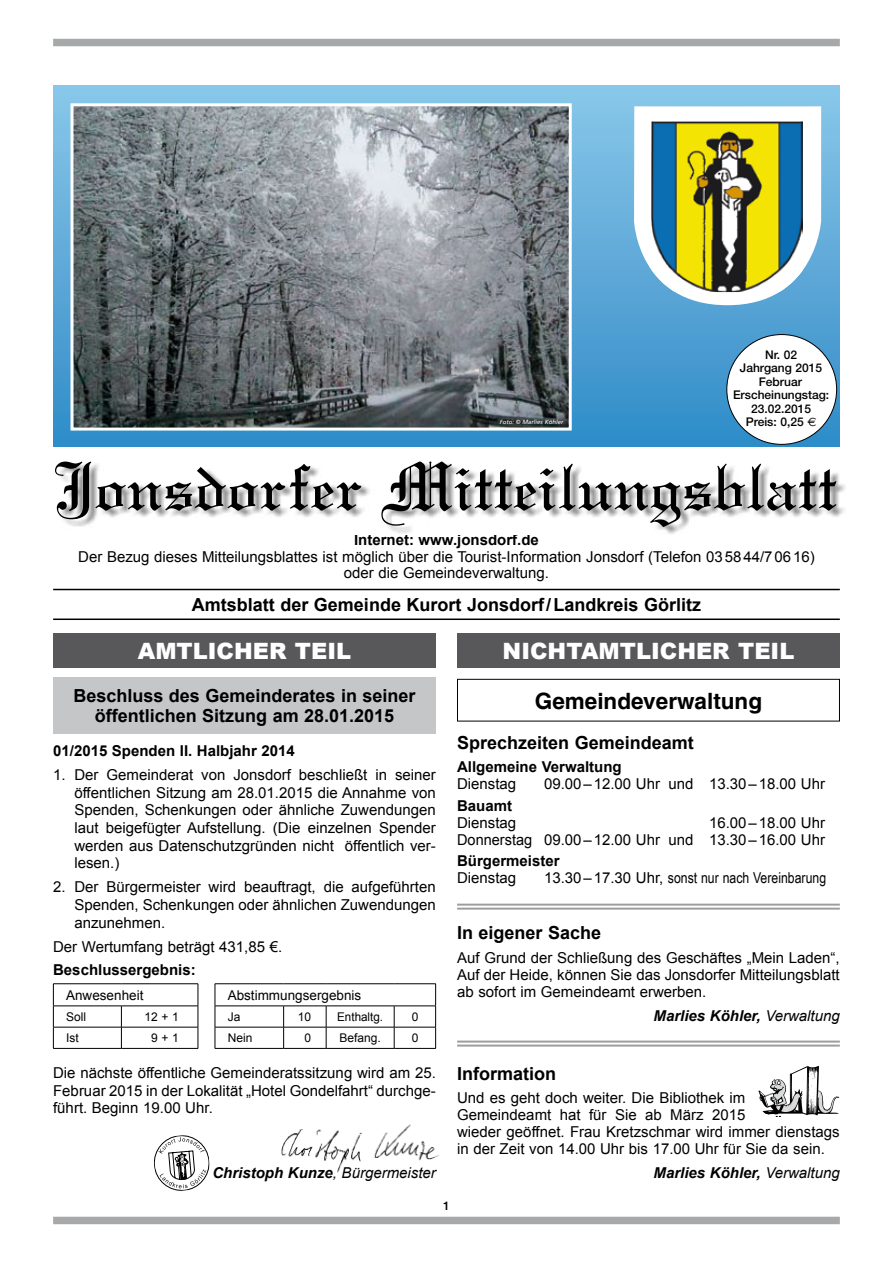
<style>
.page{position:relative;width:893px;height:1263px;background:#fff}
.page>*{position:absolute;margin:0;border:0;box-sizing:border-box;transform-origin:0 0}
.t1{font:900 22.5px "Arial";color:#fff}
.t2{font:700 22.5px "Sans";color:#000}
.t3{font:700 18px/20.1px "Arial";color:#000;text-align:center}
.t4{font:15px/17.7px "Arial";color:#000;text-align:justify}
.t5{font:700 15px "Arial";color:#000}
.t6{font:italic 700 15px "Arial";color:#000}
.t7{font:15px "Arial Narrow";color:#000}
.t8{font:13.5px "Arial";color:#000}
.t9{font:500 12px/13.5px "Helvetica Neue";color:#000;text-align:center}
.t10{font:12px "Arial";color:#000}
.t11{font:italic 6px "Frutiger";color:#fff}
.s1{font-family:"Euro Sig";font-weight:400}
.s2{font-weight:400}
.s3{font-family:"Arial"}
</style>
<div class="page">
<div style="left:53px;top:1217px;width:787px;height:7px;background:#a7a8aa"></div>
<div style="left:53px;top:85px;width:787px;height:361px;background:linear-gradient(to bottom,#8bc8ea,#308bc6)"></div>
<svg style="left:634px;top:106px;width:187px;height:199px"></svg>
<img style="left:651px;top:121px;width:152px;height:171px">
<hr style="left:53px;top:589px;width:787px;height:1px;background:#000">
<hr style="left:53px;top:618px;width:787px;height:2px;background:#000">
<img style="left:75px;top:107px;width:493px;height:320px">
<div style="left:71px;top:103px;width:501px;height:328px;border:3px solid #fff"></div>
<div style="left:53px;top:634px;width:383px;height:34px;background:#58585a"></div>
<hr style="left:457px;top:904px;width:383px;height:2px;background:#9c9d9f">
<hr style="left:457px;top:908px;width:383px;height:2px;background:#9c9d9f">
<hr style="left:457px;top:1040px;width:383px;height:2px;background:#9c9d9f">
<hr style="left:457px;top:1044px;width:383px;height:2px;background:#9c9d9f">
<img style="left:63px;top:473px;width:783px;height:61px">
<svg style="left:55px;top:461px;width:306px;height:58px"></svg>
<svg style="left:381px;top:462px;width:456px;height:65px"></svg>
<div style="left:53px;top:39px;width:787px;height:7px;background:#a7a8aa"></div>
<div style="left:727px;top:335px;width:110px;height:109px;background:#fff;border-radius:50%"></div>
<div style="left:53px;top:677px;width:383px;height:56px;background:#c5c6c8"></div>
<hr style="left:53px;top:983px;width:68px;height:1px;background:#000">
<hr style="left:121px;top:983px;width:77px;height:1px;background:#000">
<hr style="left:215px;top:983px;width:69px;height:1px;background:#000">
<hr style="left:284px;top:983px;width:42px;height:1px;background:#000">
<hr style="left:326px;top:983px;width:68px;height:1px;background:#000">
<hr style="left:394px;top:983px;width:42px;height:1px;background:#000">
<hr style="left:53px;top:1006px;width:68px;height:1px;background:#000">
<hr style="left:121px;top:1006px;width:77px;height:1px;background:#000">
<hr style="left:215px;top:1006px;width:69px;height:1px;background:#000">
<hr style="left:284px;top:1006px;width:42px;height:1px;background:#000">
<hr style="left:326px;top:1006px;width:68px;height:1px;background:#000">
<hr style="left:394px;top:1006px;width:42px;height:1px;background:#000">
<hr style="left:53px;top:1027px;width:68px;height:1px;background:#000">
<svg style="left:53px;top:984px;width:1px;height:64px"></svg>
<hr style="left:121px;top:1027px;width:77px;height:1px;background:#000">
<svg style="left:121px;top:1006px;width:1px;height:42px"></svg>
<svg style="left:198px;top:984px;width:1px;height:64px"></svg>
<hr style="left:215px;top:1027px;width:69px;height:1px;background:#000">
<svg style="left:215px;top:984px;width:1px;height:64px"></svg>
<hr style="left:284px;top:1027px;width:42px;height:1px;background:#000">
<svg style="left:283px;top:1006px;width:1px;height:42px"></svg>
<hr style="left:326px;top:1027px;width:68px;height:1px;background:#000">
<svg style="left:326px;top:1006px;width:1px;height:42px"></svg>
<hr style="left:394px;top:1027px;width:42px;height:1px;background:#000">
<svg style="left:394px;top:1006px;width:1px;height:42px"></svg>
<svg style="left:435px;top:984px;width:1px;height:64px"></svg>
<hr style="left:53px;top:1048px;width:68px;height:1px;background:#000">
<hr style="left:121px;top:1048px;width:77px;height:1px;background:#000">
<hr style="left:215px;top:1048px;width:69px;height:1px;background:#000">
<hr style="left:284px;top:1048px;width:42px;height:1px;background:#000">
<hr style="left:326px;top:1048px;width:68px;height:1px;background:#000">
<hr style="left:394px;top:1048px;width:42px;height:1px;background:#000">
<img style="left:281px;top:1124px;width:158px;height:49px">
<svg style="left:154px;top:1135px;width:56px;height:56px"></svg>
<div style="left:457px;top:634px;width:383px;height:34px;background:#58585a"></div>
<div style="left:457px;top:679px;width:383px;height:42px;border:1px solid #000"></div>
<svg style="left:758px;top:1066px;width:81px;height:51px"></svg>
<p class="t11" style="left:500px;top:419px;width:65px">Foto: © Marlies Köhler</p>
<p class="t9" style="left:733px;top:348px;width:98px">Nr. 02<br>Jahrgang 2015<br>Februar<br>Erscheinungstag:<br>23.02.2015<br>Preis: 0,25 <span class="s1">€</span></p>
<p class="t5" style="left:354px;top:530px;width:186px">Internet: www.jonsdorf.de</p>
<p class="t4" style="left:78px;top:548px;width:738px;line-height:16.5px;text-align:center">Der Bezug dieses Mitteilungsblattes ist möglich über die Tourist-Information Jonsdorf (Telefon 035844/70616) oder die Gemeindeverwaltung.</p>
<p class="t3" style="left:192px;top:595px;width:511px">Amtsblatt der Gemeinde Kurort Jonsdorf/Landkreis Görlitz</p>
<h1 class="t1" style="left:138px;top:634px;width:215px">AMTLICHER TEIL</h1>
<h1 class="t1" style="left:503px;top:634px;width:293px">NICHTAMTLICHER TEIL</h1>
<p class="t3" style="left:73px;top:686px;width:344px">Beschluss des Gemeinderates in seiner öffentlichen Sitzung am 28.01.2015</p>
<p class="t5" style="left:53px;top:741px;width:243px">01/2015 Spenden II. Halbjahr 2014</p>
<p class="t4" style="left:74px;top:766px;width:363px;text-indent:-21px">1. Der Gemeinderat von Jonsdorf beschließt in seiner öffentlichen Sitzung am 28.01.2015 die Annahme von Spenden, Schenkungen oder ähnliche Zuwendungen laut beigefügter Aufstellung. (Die einzelnen Spender werden aus Datenschutzgründen nicht öffentlich ver&shy;lesen.)</p>
<p class="t4" style="left:74px;top:878px;width:363px;text-indent:-21px">2. Der Bürgermeister wird beauftragt, die aufgeführten Spenden, Schenkungen oder ähnlichen Zuwendungen anzunehmen.</p>
<p class="t4" style="left:53px;top:938px;width:231px">Der Wertumfang beträgt 431,85 €.</p>
<p class="t5" style="left:53px;top:960px;width:144px">Beschlussergebnis:</p>
<p class="t8" style="left:66px;top:986px;width:79px">Anwesenheit</p>
<p class="t8" style="left:228px;top:986px;width:135px">Abstimmungsergebnis</p>
<p class="t10" style="left:66px;top:1008px;width:22px">Soll</p>
<p class="t10" style="left:144px;top:1008px;width:36px">12 + 1</p>
<p class="t10" style="left:228px;top:1008px;width:14px">Ja</p>
<p class="t10" style="left:298px;top:1008px;width:15px">10</p>
<p class="t10" style="left:337px;top:1008px;width:47px">Enthaltg.</p>
<p class="t10" style="left:412px;top:1008px;width:8px">0</p>
<p class="t10" style="left:66px;top:1030px;width:14px">Ist</p>
<p class="t10" style="left:151px;top:1030px;width:29px">9 + 1</p>
<p class="t10" style="left:228px;top:1030px;width:26px">Nein</p>
<p class="t10" style="left:305px;top:1030px;width:8px">0</p>
<p class="t10" style="left:339px;top:1030px;width:43px">Befang.</p>
<p class="t10" style="left:412px;top:1030px;width:8px">0</p>
<p class="t4" style="left:53px;top:1064px;width:384px">Die nächste öffentliche Gemeinderatssitzung wird am 25.<br>Februar 2015 in der Lokalität „Hotel Gondelfahrt“ durchge&shy;führt. Beginn 19.00 Uhr.</p>
<p class="t6" style="left:212px;top:1162px;width:225px">Christoph Kunze<span class="s2">, Bürgermeister</span></p>
<p class="t9" style="left:443px;top:1199px;width:8px">1</p>
<h1 class="t2" style="left:535px;top:687px;width:229px">Gemeindeverwaltung</h1>
<p class="t3" style="left:457px;top:733px;width:238px">Sprechzeiten Gemeindeamt</p>
<p class="t5" style="left:457px;top:757px;width:166px">Allgemeine Verwaltung</p>
<p class="t4" style="left:457px;top:775px;width:61px">Dienstag</p>
<p class="t4" style="left:544px;top:775px;width:282px">09.00–12.00 Uhr und 13.30–18.00 Uhr</p>
<p class="t5" style="left:457px;top:795px;width:57px">Bauamt</p>
<p class="t4" style="left:457px;top:814px;width:61px">Dienstag</p>
<p class="t4" style="left:457px;top:814px;width:369px;line-height:17.1px;text-align:right">16.00–18.00 Uhr<br>Donnerstag 09.00–12.00 Uhr und 13.30–16.00 Uhr</p>
<p class="t5" style="left:457px;top:851px;width:104px">Bürgermeister</p>
<p class="t4" style="left:457px;top:869px;width:61px">Dienstag</p>
<p class="t7" style="left:544px;top:867px;width:284px"><span class="s3">13.30–17.30 Uhr,</span> sonst nur nach Vereinbarung</p>
<p class="t3" style="left:457px;top:924px;width:146px">In eigener Sache</p>
<p class="t4" style="left:457px;top:949px;width:384px;line-height:17.1px">Auf Grund der Schließung des Geschäftes „Mein Laden“, Auf der Heide, können Sie das Jonsdorfer Mitteilungsblatt ab sofort im Gemeindeamt erwerben.</p>
<p class="t6" style="left:654px;top:1005px;width:188px">Marlies Köhler, <span class="s2">Verwaltung</span></p>
<p class="t3" style="left:457px;top:1064px;width:100px">Information</p>
<p class="t4" style="left:457px;top:1089px;width:384px;line-height:17.1px;text-align:left">Und es geht doch weiter. Die Bibliothek im Gemeindeamt hat für Sie ab März 2015<br>wieder geöffnet. Frau Kretzschmar wird immer dienstags in der Zeit von 14.00 Uhr bis 17.00 Uhr für Sie da sein.</p>
<p class="t6" style="left:654px;top:1163px;width:188px">Marlies Köhler, <span class="s2">Verwaltung</span></p>
</div>
